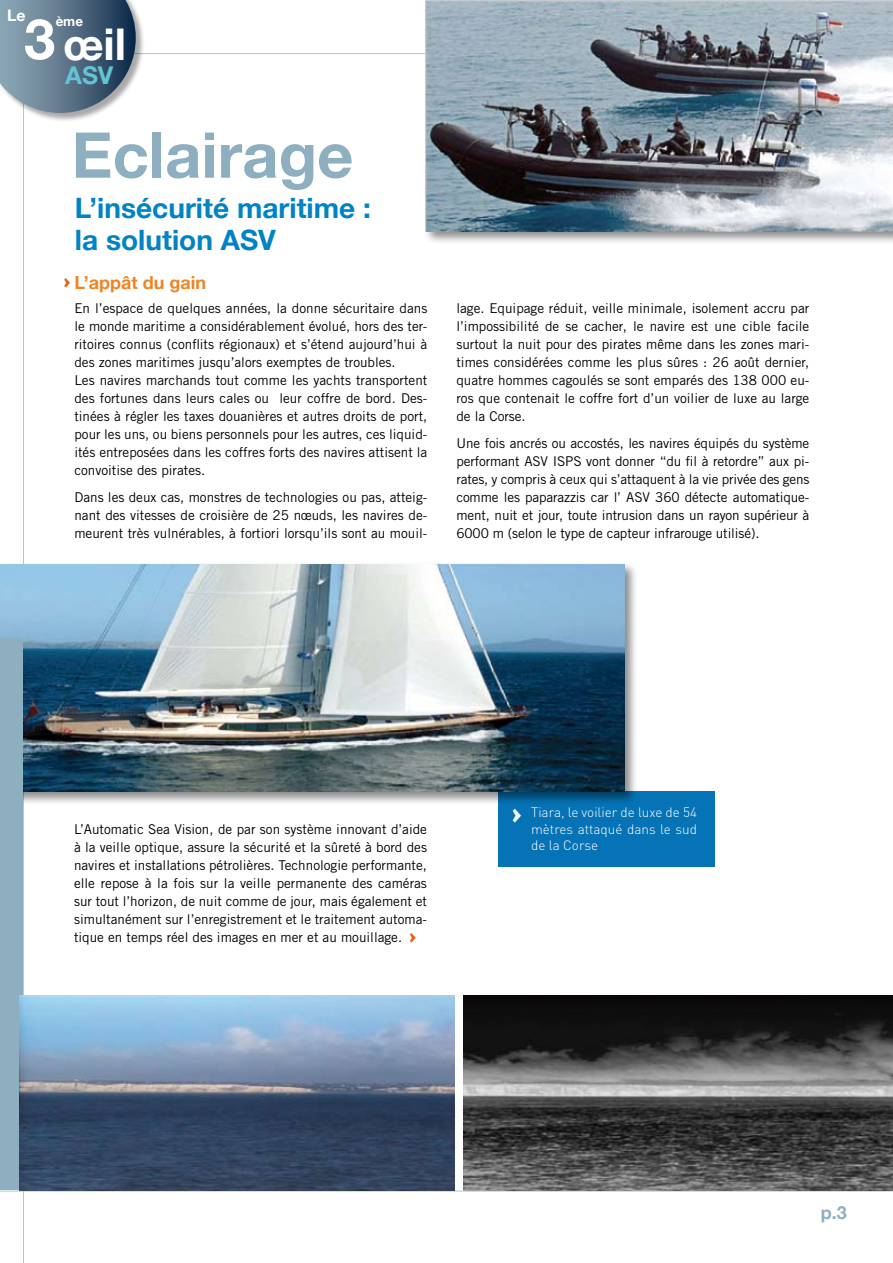
<style>
.page{position:relative;width:893px;height:1263px;background:#fff}
.page>*{position:absolute;margin:0;border:0;box-sizing:border-box;transform-origin:0 0}
.t1{font:700 63.15px "Helvetica Neue";color:#8dafbf}
.t2{font:700 56.1px "Helvetica Neue";color:#fff}
.t3{font:700 43.8px "Helvetica Neue";color:#fff}
.t4{font:700 28.05px/32.1px "Helvetica Neue";color:#0083c4}
.t5{font:700 24.45px "Helvetica Neue";color:#64c3d5}
.t6{font:700 18px "Helvetica Neue";color:#ef8424}
.t7{font:700 18px "Helvetica Neue";color:#8dafbf}
.t8{font:18px "Mini Pics Directional AA";color:#e95e0f}
.t9{font:700 15.75px "Helvetica Neue";color:#fff}
.t10{font:13.5px/18px "Trade Gothic";color:#000;text-align:justify}
.t11{font:300 13.5px/16.2px "DIN";color:#fff;text-align:justify}
.t12{font:700 13.35px "Helvetica Neue";color:#fff}
.s1{font-family:"Mini Pics Directional AA";font-weight:400;color:#e95e0f}
.s2{font-family:"Mini Pics Directional AA";font-weight:400;font-size:25.8px}
</style>
<div class="page">
<div style="left:499px;top:791px;width:216px;height:75px;background:#0573b5"></div>
<hr style="left:0;top:53px;width:893px;height:1px;background:#afc7d2">
<hr style="left:0;top:1191px;width:893px;height:1px;background:#afc7d2">
<hr style="left:23px;top:54px;width:1px;height:1209px;background:#afc7d2">
<div style="left:0;top:561px;width:644px;height:251px;background:#000;opacity:.46"></div>
<img style="left:0;top:564px;width:624px;height:228px">
<div style="left:0;top:639px;width:23px;height:551px;background:#8dafbf"></div>
<div style="left:423px;top:0;width:470px;height:251px;background:#000;opacity:.46"></div>
<img style="left:426px;top:0;width:467px;height:232px">
<img style="left:20px;top:995px;width:434px;height:196px">
<img style="left:463px;top:995px;width:430px;height:196px">
<div style="left:0;top:0;width:151px;height:128px;background:#000;opacity:.34"></div>
<svg style="left:0;top:0;width:136px;height:113px;background:#697f92"></svg>
<p class="t9" style="left:7px;top:6px;width:20px">Le</p>
<h2 class="t2" style="left:24px;top:5px;width:33px">3</h2>
<p class="t12" style="left:56px;top:13px;width:29px">ème</p>
<h3 class="t3" style="left:63px;top:17px;width:65px">œil</h3>
<h3 class="t5" style="left:65px;top:60px;width:50px">ASV</h3>
<h1 class="t1" style="left:72px;top:116px;width:283px">Eclairage</h1>
<h3 class="t4" style="left:75px;top:191px;width:298px">L’insécurité maritime : la solution ASV</h3>
<h3 class="t6" style="left:63px;top:271px;width:145px"><span class="s1">^</span>L’appât du gain</h3>
<p class="t10" style="left:74px;top:299px;width:354px;text-align:left">En l’espace de quelques années, la donne sécuritaire dans le monde maritime a considérablement évolué, hors des ter&shy;ritoires connus (conflits régionaux) et s’étend aujourd’hui à des zones maritimes jusqu’alors exemptes de troubles.<br>Les navires marchands tout comme les yachts transportent des fortunes dans leurs cales ou leur coffre de bord. Des&shy;tinées à régler les taxes douanières et autres droits de port, pour les uns, ou biens personnels pour les autres, ces liquid&shy;ités entreposées dans les coffres forts des navires attisent la convoitise des pirates.</p>
<p class="t10" style="left:74px;top:488px;width:354px">Dans les deux cas, monstres de technologies ou pas, atteig&shy;nant des vitesses de croisière de 25 nœuds, les navires de&shy;meurent très vulnérables, à fortiori lorsqu’ils sont au mouil-</p>
<p class="t10" style="left:456px;top:299px;width:354px">lage. Equipage réduit, veille minimale, isolement accru par l’impossibilité de se cacher, le navire est une cible facile surtout la nuit pour des pirates même dans les zones mari&shy;times considérées comme les plus sûres : 26 août dernier, quatre hommes cagoulés se sont emparés des 138 000 eu&shy;ros que contenait le coffre fort d’un voilier de luxe au large de la Corse.</p>
<p class="t10" style="left:456px;top:434px;width:354px">Une fois ancrés ou accostés, les navires équipés du système performant ASV ISPS vont donner “du fil à retordre” aux pi&shy;rates, y compris à ceux qui s’attaquent à la vie privée des gens comme les paparazzis car l’ ASV 360 détecte automatique&shy;ment, nuit et jour, toute intrusion dans un rayon supérieur à 6000 m (selon le type de capteur infrarouge utilisé).</p>
<p class="t10" style="left:74px;top:820px;width:354px">L’Automatic Sea Vision, de par son système innovant d’aide à la veille optique, assure la sécurité et la sûreté à bord des navires et installations pétrolières. Technologie performante, elle repose à la fois sur la veille permanente des caméras sur tout l’horizon, de nuit comme de jour, mais également et simultanément sur l’enregistrement et le traitement automa&shy;tique en temps réel des images en mer et au mouillage.</p>
<h3 class="t8" style="left:408px;top:928px;width:11px">^</h3>
<p class="t11" style="left:531px;top:804px;width:167px;text-indent:-21px"><span class="s2">^</span> Tiara, le voilier de luxe de 54 mètres attaqué dans le sud de la Corse</p>
<h3 class="t7" style="left:821px;top:1201px;width:28px">p.3</h3>
</div>
